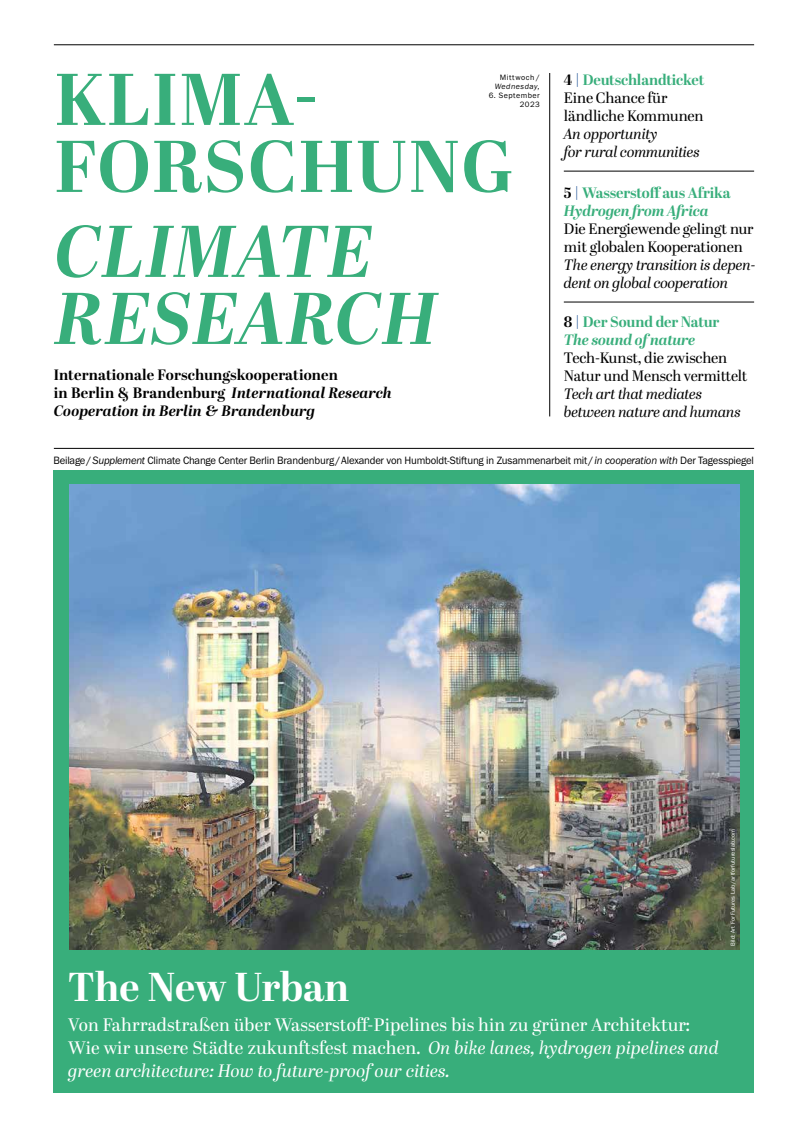
<style>
.page{position:relative;width:808px;height:1134px;background:#fff}
.page>*{position:absolute;margin:0;border:0;box-sizing:border-box;transform-origin:0 0}
.t1{font:700 73px/67px "Abril Display";letter-spacing:.02em;color:#38ae7b}
.t2{font:italic 700 73px/67px "Abril Display";letter-spacing:.02em;color:#38ae7b}
.t3{font:700 40.3px "Abril Display";letter-spacing:-.005em;color:#fff}
.t4{font:18px/23px "Abril Display";letter-spacing:.01em;color:#fff}
.t5{font:15px/18px "Abril Display";letter-spacing:-.01em;color:#000}
.t6{font:italic 15px/18px "Abril Display";letter-spacing:-.01em;color:#000}
.t7{font:700 15px/18px "Abril Display";letter-spacing:.01em;color:#000}
.t8{font:700 15px/18px "Abril Display";letter-spacing:-.01em;color:#38ae7b}
.t9{font:11px "Franklin Gothic FS";letter-spacing:-.02em;color:#000}
.t10{font:8px/9px "Franklin Gothic FS";letter-spacing:.06em;color:#000;text-align:right}
.t11{font:italic 8px "Franklin Gothic FS";letter-spacing:.06em;color:#000}
.t12{font:6px "Franklin Gothic FS";color:#fff}
.s1{font-style:italic}
.s2{font-weight:700}
.s3{font-weight:700;color:#184e93}
.s4{font-weight:700;color:#38ae7b}
.s5{color:#000}
.s6{color:#184e93}
</style>
<div class="page">
<div style="left:54px;top:471px;width:700px;height:622px;background:#38ae7b"></div>
<img style="left:70px;top:485px;width:670px;height:464px">
<hr style="left:549px;top:73px;width:1px;height:343px;background:#000">
<hr style="left:54px;top:45px;width:700px;height:1px;background:#000">
<hr style="left:564px;top:171px;width:190px;height:1px;background:#000">
<hr style="left:564px;top:302px;width:190px;height:1px;background:#000">
<hr style="left:54px;top:448px;width:700px;height:1px;background:#000">
<h1 class="t1" style="left:54px;top:70px;width:461px">KLIMA-<br>FORSCHUNG</h1>
<h1 class="t2" style="left:54px;top:222px;width:384px">CLIMATE<br>RESEARCH</h1>
<p class="t10" style="left:500px;top:73px;width:41px">Mittwoch /</p>
<p class="t11" style="left:495px;top:82px;width:47px">Wednesday,</p>
<p class="t10" style="left:489px;top:91px;width:53px">6. September<br>2023</p>
<p class="t7" style="left:54px;top:367px;width:339px">Internationale Forschungskooperationen<br>in Berlin &amp; Brandenburg <span class="s1">International Research<br>Cooperation in Berlin &amp; Brandenburg</span></p>
<p class="t5" style="left:564px;top:72px;width:142px"><span class="s2">4</span> <span class="s3">|</span> <span class="s4">Deutschlandticket<br></span>Eine Chance für ländliche Kommunen</p>
<p class="t6" style="left:564px;top:125px;width:137px">An opportunity<br>for rural communities</p>
<p class="t8" style="left:564px;top:185px;width:168px"><span class="s5">5</span> <span class="s6">|</span> Wasserstoff aus Afrika<br><span class="s1">Hydrogen from Africa</span></p>
<p class="t5" style="left:564px;top:221px;width:191px">Die Energiewende gelingt nur mit globalen Kooperationen</p>
<p class="t6" style="left:564px;top:257px;width:193px">The energy transition is depen&shy;dent on global cooperation</p>
<p class="t8" style="left:564px;top:314px;width:157px"><span class="s5">8</span> <span class="s6">|</span> Der Sound der Natur<br><span class="s1">The sound of nature</span></p>
<p class="t5" style="left:564px;top:350px;width:185px">Tech-Kunst, die zwischen<br>Natur und Mensch vermittelt</p>
<p class="t6" style="left:564px;top:386px;width:178px">Tech art that mediates between nature and humans</p>
<p class="t9" style="left:54px;top:454px;width:702px">Beilage/<span class="s1">Supplement</span> Climate Change Center Berlin Brandenburg/Alexander von Humboldt-Stiftung in Zusammenarbeit mit/<span class="s1">in cooperation with</span> Der Tagesspiegel</p>
<h2 class="t3" style="left:68px;top:959px;width:283px">The New Urban</h2>
<p class="t4" style="left:68px;top:1014px;width:652px">Von Fahrradstraßen über Wasserstoff-Pipelines bis hin zu grüner Architektur:<br>Wie wir unsere Städte zukunftsfest machen. <span class="s1">On bike lanes, hydrogen pipelines and green architecture: How to future-proof our cities.</span></p>
<p class="t12" style="left:729px;top:946px;width:118px;rotate:-90deg">Bild: Art For Futures Lab/artforfutureslab.com</p>
</div>
